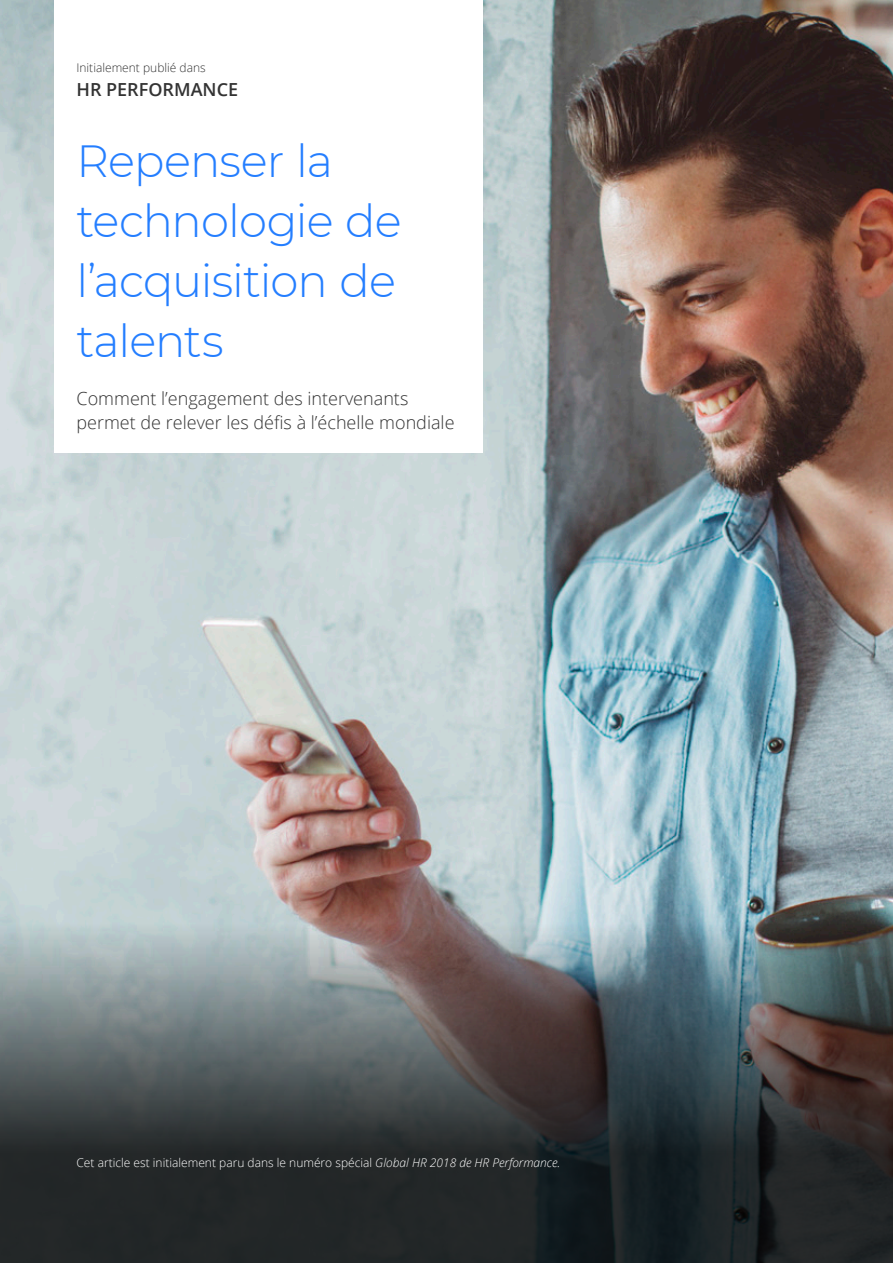
<style>
.page{position:relative;width:893px;height:1263px;background:#fff}
.page>*{position:absolute;margin:0;border:0;box-sizing:border-box;transform-origin:0 0}
.t1{font:300 45px/60px "Montserrat";letter-spacing:-.02em;color:#247eff}
.t2{font:300 18px/24px "Open Sans";color:#333}
.t3{font:600 18px "Open Sans";color:#333}
.t4{font:300 12px "Open Sans";color:#fff}
.t5{font:300 12px "Open Sans";color:#333}
.s1{font-style:italic}
</style>
<div class="page">
<img style="left:0;top:0;width:893px;height:867px">
<img style="left:0;top:867px;width:893px;height:396px">
<div style="left:54px;top:0;width:428px;height:452px;background:#fff"></div>
<p class="t5" style="left:76px;top:60px;width:131px">Initialement publié dans</p>
<h2 class="t3" style="left:76px;top:77px;width:163px">HR PERFORMANCE</h2>
<h1 class="t1" style="left:76px;top:130px;width:327px">Repenser la technologie de l’acquisition de talents</h1>
<h2 class="t2" style="left:76px;top:386px;width:380px">Comment l’engagement des intervenants permet de relever les défis à l’échelle mondiale</h2>
<p class="t4" style="left:76px;top:1154px;width:485px">Cet article est initialement paru dans le numéro spécial <span class="s1">Global HR 2018 de HR Performance.</span></p>
</div>
